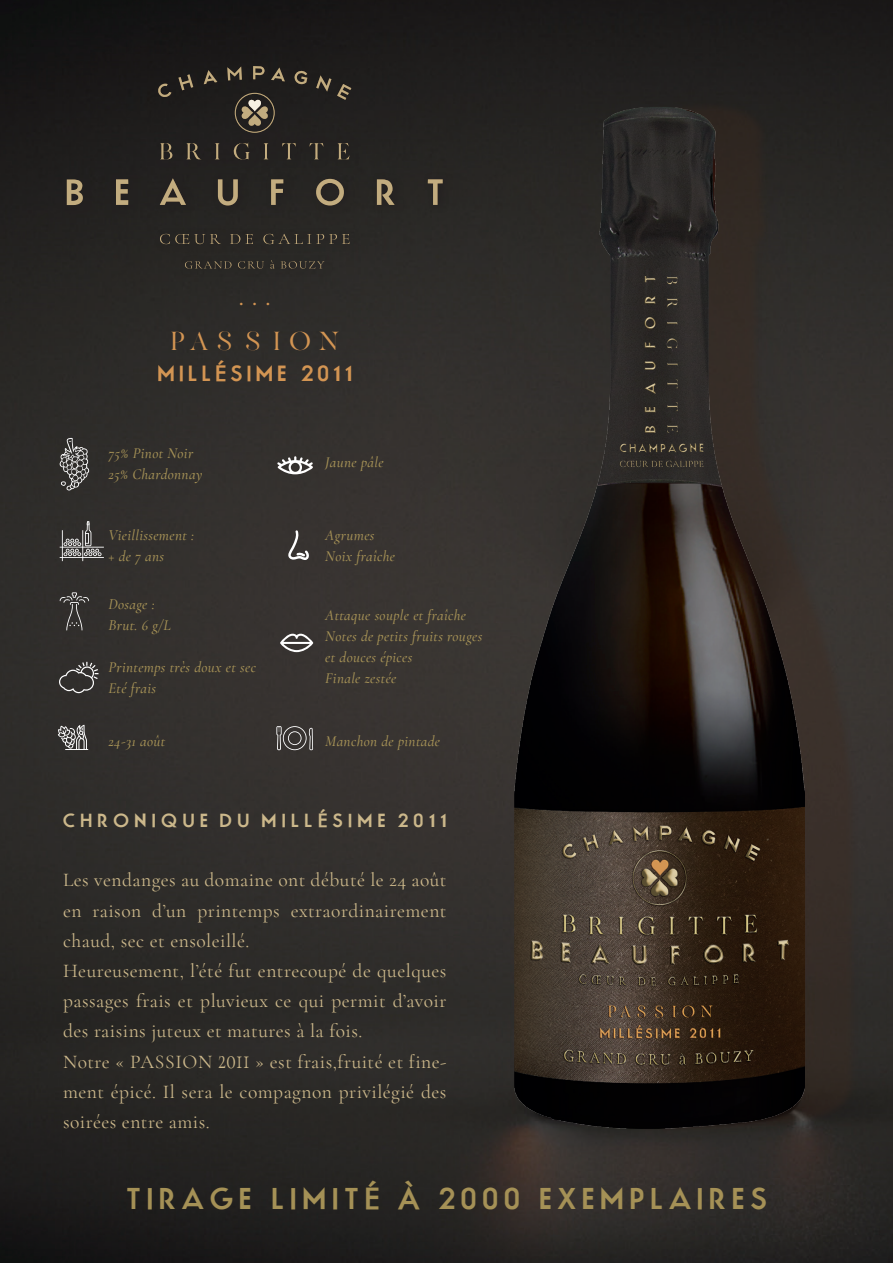
<style>
.page{position:relative;width:893px;height:1263px;background:#fff}
.page>*{position:absolute;margin:0;border:0;box-sizing:border-box;transform-origin:0 0}
.t1{font:700 28.5px "Movement";letter-spacing:.21em;color:#a59156}
.t2{font:25.95px/45px "MADE Canvas";color:#d39553;text-align:center}
.t3{font:700 20.85px "Movement";letter-spacing:.21em;color:#d39553}
.t4{font:19.5px/30.2px "Cormorant Garamond";letter-spacing:.025em;color:#ccb88b}
.t5{font:700 18px "Movement";letter-spacing:.3em;color:#ccb88b}
.t6{font:italic 500 15px/21px "Cormorant Garamond";letter-spacing:.025em;color:#a59156}
.s1{font-weight:300;font-size:37.2px}
.s2{font-size:29.25px}
</style>
<div class="page">
<img style="left:0;top:0;width:893px;height:1263px">
<div style="left:554px;top:101px;width:304px;height:1034px;background:#3f2a1e;opacity:.35"></div>
<img style="left:514px;top:95px;width:290px;height:1033px">
<svg style="left:60px;top:521px;width:44px;height:40px;background:#5a5856"></svg>
<svg style="left:59px;top:437px;width:31px;height:54px;background:#5b5957"></svg>
<svg style="left:60px;top:592px;width:29px;height:38px"></svg>
<svg style="left:59px;top:662px;width:40px;height:31px"></svg>
<svg style="left:58px;top:725px;width:30px;height:25px"></svg>
<svg style="left:280px;top:634px;width:33px;height:18px"></svg>
<svg style="left:277px;top:456px;width:36px;height:18px"></svg>
<svg style="left:288px;top:530px;width:21px;height:30px"></svg>
<svg style="left:276px;top:726px;width:37px;height:24px"></svg>
<div style="left:62px;top:59px;width:392px;height:218px;background:#231f20"></div>
<svg style="left:160px;top:142px;width:190px;height:18px"></svg>
<svg style="left:67px;top:179px;width:16px;height:26px"></svg>
<svg style="left:116px;top:179px;width:12px;height:26px"></svg>
<svg style="left:160px;top:178px;width:26px;height:27px"></svg>
<svg style="left:218px;top:179px;width:20px;height:26px"></svg>
<svg style="left:271px;top:179px;width:12px;height:26px"></svg>
<svg style="left:316px;top:179px;width:28px;height:26px"></svg>
<svg style="left:377px;top:179px;width:18px;height:26px"></svg>
<svg style="left:428px;top:179px;width:15px;height:26px"></svg>
<svg style="left:160px;top:234px;width:61px;height:10px"></svg>
<svg style="left:230px;top:234px;width:23px;height:10px"></svg>
<svg style="left:263px;top:234px;width:87px;height:10px"></svg>
<svg style="left:185px;top:261px;width:46px;height:8px"></svg>
<svg style="left:238px;top:261px;width:26px;height:8px"></svg>
<svg style="left:270px;top:260px;width:5px;height:9px"></svg>
<svg style="left:281px;top:261px;width:44px;height:8px"></svg>
<svg style="left:158px;top:66px;width:193px;height:60px"></svg>
<div style="left:235px;top:93px;width:39px;height:39px;border:1px solid #826d4a;border-radius:50%"></div>
<h2 class="t2" style="left:170px;top:276px;width:171px">...<br>PA<span class="s1">ss</span> ION</h2>
<p class="t3" style="left:158px;top:360px;width:196px">MILLÉSIME 2011</p>
<p class="t6" style="left:108px;top:443px;width:96px">75% Pinot Noir<br>25% Chardonnay</p>
<p class="t6" style="left:108px;top:525px;width:87px">Vieillissement : + de 7 ans</p>
<p class="t6" style="left:108px;top:594px;width:64px">Dosage :<br>Brut. 6 g/L</p>
<p class="t6" style="left:108px;top:656px;width:149px">Printemps très doux et sec<br>Eté frais</p>
<p class="t6" style="left:325px;top:452px;width:60px">Jaune pâle</p>
<p class="t6" style="left:325px;top:525px;width:71px">Agrumes<br>Noix fraîche</p>
<p class="t6" style="left:325px;top:604px;width:159px">Attaque souple et fraîche<br>Notes de petits fruits rouges et douces épices<br>Finale zestée</p>
<p class="t6" style="left:108px;top:731px;width:58px">24-31 août</p>
<p class="t6" style="left:325px;top:731px;width:116px">Manchon de pintade</p>
<p class="t5" style="left:63px;top:809px;width:385px">CHRONIQUE DU MILLÉSIME 2011</p>
<p class="t4" style="left:63px;top:865px;width:385px">Les vendanges au domaine ont débuté le 24 août en raison d’un printemps extraordinairement chaud, sec et ensoleillé.<br>Heureusement, l’été fut entrecoupé de quelques passages frais et pluvieux ce qui permit d’avoir des raisins juteux et matures à la fois.<br>Notre « PASSION <span class="s2">2011</span> » est frais,fruité et fine&shy;ment épicé. Il sera le compagnon privilégié des soirées entre amis.</p>
<h1 class="t1" style="left:126px;top:1180px;width:642px">TIRAGE LIMITÉ À 2000 EXEMPLAIRES</h1>
</div>
